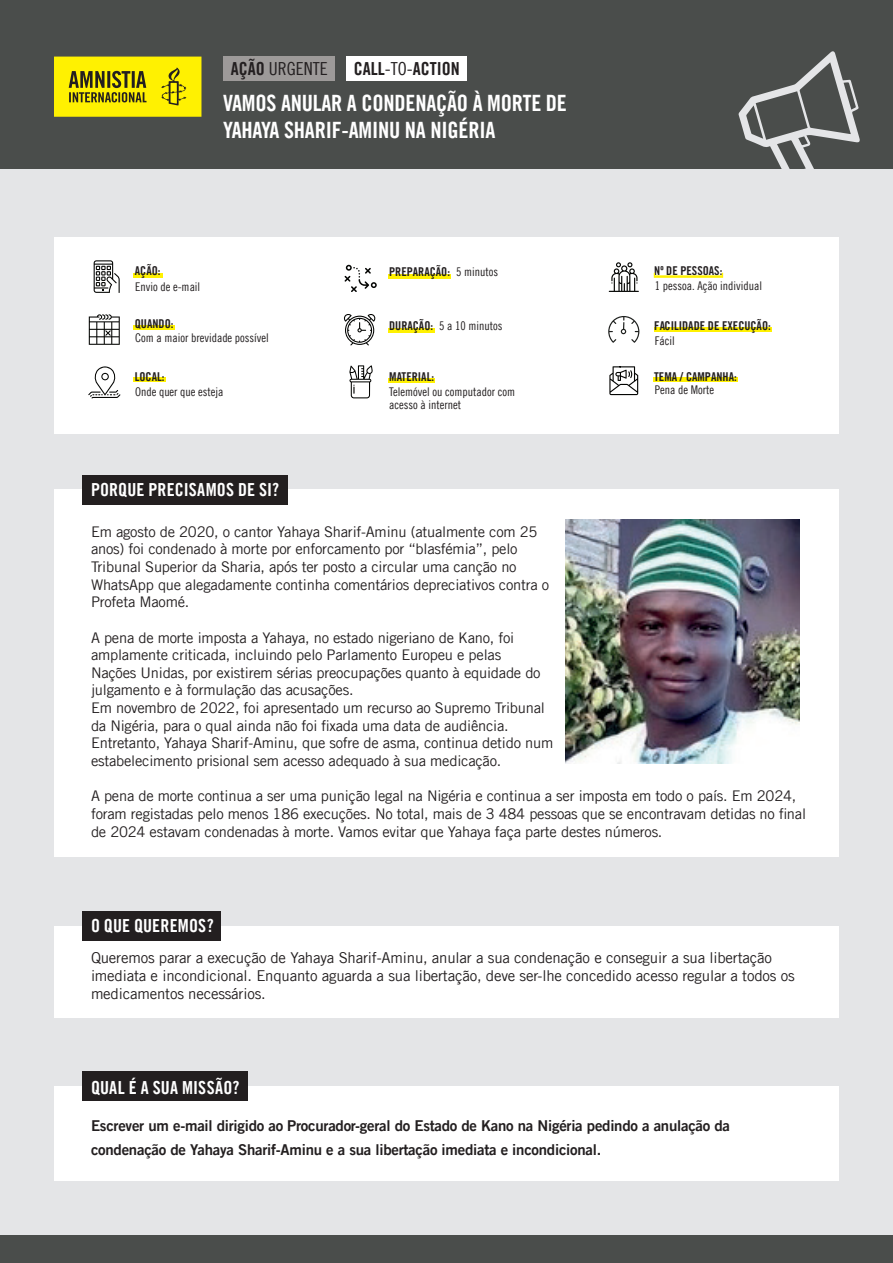
<style>
.page{position:relative;width:893px;height:1263px;background:#e4e5e7}
.page>*{position:absolute;margin:0;border:0;box-sizing:border-box;transform-origin:0 0}
.t1{font:22.5px/27px "Amnesty Trade Gothic Bd Cn 20";letter-spacing:-.01em;color:#fff}
.t2{font:18px "Amnesty Trade Gothic Bd Cn 20";letter-spacing:.01em;color:#fff}
.t3{font:18px "Amnesty Trade Gothic Bd Cn 20";color:#231f20}
.t4{font:18px "Amnesty Trade Gothic Cn 18";color:#231f20}
.t5{font:15px/18px "Amnesty Trade Gothic";letter-spacing:-.01em;color:#231f20}
.t6{font:15px/24px "Amnesty Trade Gothic Bd 2";letter-spacing:-.015em;color:#231f20}
.t7{font:14.7px/17.7px "Amnesty Trade Gothic";letter-spacing:-.015em;color:#231f20}
.t8{font:12.15px "Amnesty Trade Gothic Bd Cn 20";color:#231f20}
.t9{font:12px/13.5px "Amnesty Trade Gothic Cn 18";color:#231f20}
.s1{font-family:"Amnesty Trade Gothic Bd Cn 20"}
.s2{font-family:"Amnesty Trade Gothic Cn 18"}
</style>
<div class="page">
<div style="left:0;top:0;width:893px;height:168px;background:#4a4d4b"></div>
<svg style="left:738px;top:51px;width:122px;height:118px"></svg>
<div style="left:0;top:1236px;width:893px;height:27px;background:#4a4d4b"></div>
<div style="left:54px;top:237px;width:785px;height:197px;background:#fff"></div>
<div style="left:54px;top:490px;width:785px;height:367px;background:#fff"></div>
<div style="left:82px;top:475px;width:206px;height:29px;background:#231f20"></div>
<div style="left:54px;top:926px;width:785px;height:91px;background:#fff"></div>
<div style="left:54px;top:1086px;width:785px;height:94px;background:#fff"></div>
<div style="left:82px;top:1071px;width:166px;height:30px;background:#231f20"></div>
<div style="left:388px;top:378px;width:47px;height:5px;background:#fff101"></div>
<div style="left:654px;top:327px;width:117px;height:5px;background:#fff101"></div>
<div style="left:133px;top:377px;width:33px;height:5px;background:#fff101"></div>
<svg style="left:344px;top:314px;width:32px;height:31px"></svg>
<svg style="left:89px;top:314px;width:31px;height:31px"></svg>
<svg style="left:94px;top:260px;width:26px;height:33px"></svg>
<svg style="left:88px;top:366px;width:32px;height:32px"></svg>
<svg style="left:609px;top:262px;width:30px;height:30px"></svg>
<svg style="left:609px;top:366px;width:29px;height:29px"></svg>
<svg style="left:349px;top:365px;width:24px;height:33px"></svg>
<svg style="left:345px;top:265px;width:32px;height:27px"></svg>
<svg style="left:608px;top:316px;width:31px;height:27px"></svg>
<div style="left:133px;top:273px;width:29px;height:5px;background:#fff101"></div>
<hr style="left:388px;top:274px;width:63px;height:4px;background:#fff101">
<div style="left:388px;top:328px;width:46px;height:5px;background:#fff101"></div>
<svg style="left:654px;top:273px;width:69px;height:5px"></svg>
<div style="left:133px;top:325px;width:42px;height:5px;background:#fff101"></div>
<hr style="left:654px;top:378px;width:84px;height:4px;background:#fff101">
<div style="left:82px;top:911px;width:139px;height:29px;background:#231f20"></div>
<div style="left:223px;top:57px;width:112px;height:24px;background:#9d9a99"></div>
<div style="left:346px;top:57px;width:121px;height:24px;background:#fff"></div>
<svg style="left:54px;top:57px;width:147px;height:60px"></svg>
<img style="left:566px;top:519px;width:234px;height:244px">
<p class="t4" style="left:231px;top:62px;width:98px"><span class="s1">AÇÃO</span> URGENTE</p>
<p class="t3" style="left:354px;top:61px;width:107px">CALL<span class="s2">-TO-</span>ACTION</p>
<h1 class="t1" style="left:223px;top:92px;width:345px">VAMOS ANULAR A CONDENAÇÃO À MORTE DE<br>YAHAYA SHARIF-AMINU NA NIGÉRIA</h1>
<p class="t8" style="left:135px;top:266px;width:27px">AÇÃO:</p>
<p class="t9" style="left:135px;top:281px;width:67px">Envio de e-mail</p>
<p class="t8" style="left:389px;top:267px;width:62px">PREPARAÇÃO:</p>
<p class="t9" style="left:456px;top:267px;width:43px">5 minutos</p>
<p class="t8" style="left:654px;top:266px;width:70px">Nº DE PESSOAS:</p>
<p class="t9" style="left:655px;top:280px;width:109px">1 pessoa. Ação individual</p>
<p class="t8" style="left:135px;top:319px;width:40px">QUANDO:</p>
<p class="t9" style="left:135px;top:332px;width:135px">Com a maior brevidade possível</p>
<p class="t8" style="left:135px;top:371px;width:31px">LOCAL:</p>
<p class="t8" style="left:389px;top:321px;width:45px">DURAÇÃO:</p>
<p class="t8" style="left:389px;top:372px;width:46px">MATERIAL:</p>
<p class="t8" style="left:654px;top:371px;width:84px">TEMA / CAMPANHA:</p>
<p class="t8" style="left:654px;top:321px;width:118px">FACILIDADE DE EXECUÇÃO:</p>
<p class="t9" style="left:439px;top:320px;width:65px">5 a 10 minutos</p>
<p class="t9" style="left:655px;top:335px;width:21px">Fácil</p>
<p class="t9" style="left:135px;top:386px;width:90px">Onde quer que esteja</p>
<p class="t9" style="left:389px;top:386px;width:127px">Telemóvel ou computador com acesso à internet</p>
<p class="t9" style="left:655px;top:385px;width:61px">Pena de Morte</p>
<p class="t2" style="left:91px;top:482px;width:190px">PORQUE PRECISAMOS DE SI?</p>
<p class="t7" style="left:91px;top:524px;width:460px">Em agosto de 2020, o cantor Yahaya Sharif-Aminu (atualmente com 25 anos) foi condenado à morte por enforcamento por “blasfémia”, pelo Tribunal Superior da Sharia, após ter posto a circular uma canção no WhatsApp que alegadamente continha comentários depreciativos contra o Profeta Maomé.</p>
<p class="t7" style="left:91px;top:630px;width:464px">A pena de morte imposta a Yahaya, no estado nigeriano de Kano, foi amplamente criticada, incluindo pelo Parlamento Europeu e pelas<br>Nações Unidas, por existirem sérias preocupações quanto à equidade do julgamento e à formulação das acusações.<br>Em novembro de 2022, foi apresentado um recurso ao Supremo Tribunal da Nigéria, para o qual ainda não foi fixada uma data de audiência.<br>Entretanto, Yahaya Sharif-Aminu, que sofre de asma, continua detido num estabelecimento prisional sem acesso adequado à sua medicação.</p>
<p class="t7" style="left:91px;top:789px;width:717px">A pena de morte continua a ser uma punição legal na Nigéria e continua a ser imposta em todo o país. Em 2024, foram registadas pelo menos 186 execuções. No total, mais de 3 484 pessoas que se encontravam detidas no final de 2024 estavam condenadas à morte. Vamos evitar que Yahaya faça parte destes números.</p>
<p class="t2" style="left:91px;top:919px;width:124px">O QUE QUEREMOS?</p>
<p class="t5" style="left:91px;top:950px;width:705px">Queremos parar a execução de Yahaya Sharif-Aminu, anular a sua condenação e conseguir a sua libertação imediata e incondicional. Enquanto aguarda a sua libertação, deve ser-lhe concedido acesso regular a todos os medicamentos necessários.</p>
<p class="t2" style="left:91px;top:1080px;width:150px">QUAL É A SUA MISSÃO?</p>
<p class="t6" style="left:91px;top:1115px;width:641px">Escrever um e-mail dirigido ao Procurador-geral do Estado de Kano na Nigéria pedindo a anulação da condenação de Yahaya Sharif-Aminu e a sua libertação imediata e incondicional.</p>
</div>
